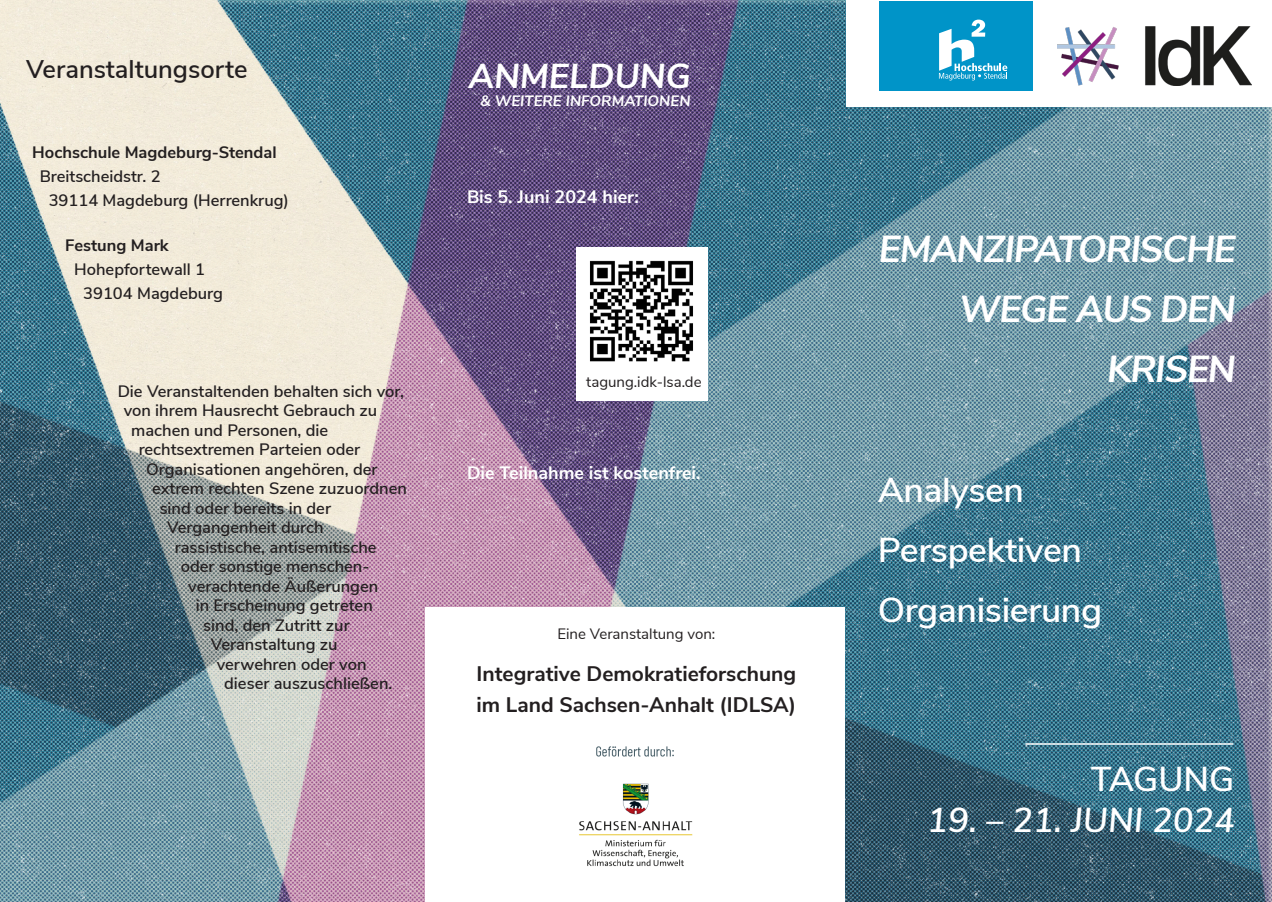
<style>
.page{position:relative;width:1272px;height:902px;background:#fff}
.page>*{position:absolute;margin:0;border:0;box-sizing:border-box;transform-origin:0 0}
.t1{font:700 37.5px "Nunito Sans";color:#fff}
.t2{font:600 34.5px "Nunito Sans";letter-spacing:-.01em;color:#fff}
.t3{font:700 34.5px "Nunito Sans";color:#fff}
.t4{font:600 25.5px "Nunito Sans";color:#231f20}
.t5{font:700 21px "Nunito Sans";color:#231f20}
.t6{font:700 18px "Nunito Sans";color:#fff}
.t7{font:600 16.5px/19.5px "Nunito Sans";color:#231f20}
.t8{font:700 16.5px "Nunito Sans";color:#231f20}
.t9{font:15px "Nunito Sans";color:#231f20}
.t10{font:700 15px "Nunito Sans";color:#fff}
</style>
<div class="page">
<img style="left:0;top:0;width:1271px;height:901px">
<hr style="left:1025px;top:743px;width:208px;height:1px;background:#fff">
<div style="left:425px;top:607px;width:420px;height:294px;background:#fff"></div>
<img style="left:579px;top:746px;width:114px;height:121px">
<div style="left:577px;top:247px;width:131px;height:154px;background:#fff"></div>
<img style="left:590px;top:260px;width:103px;height:102px">
<div style="left:846px;top:0;width:425px;height:106px;background:#fff"></div>
<div style="left:879px;top:1px;width:153px;height:90px;background:#0094c8"></div>
<svg style="left:938px;top:20px;width:69px;height:60px"></svg>
<img style="left:1057px;top:27px;width:194px;height:58px">
<p class="t4" style="left:26px;top:51px;width:223px">Veranstaltungsorte</p>
<p class="t8" style="left:32px;top:140px;width:246px">Hochschule Magdeburg-Stendal</p>
<p class="t7" style="left:40px;top:165px;width:123px">Breitscheidstr. 2</p>
<p class="t7" style="left:49px;top:189px;width:242px">39114 Magdeburg (Herrenkrug)</p>
<p class="t8" style="left:65px;top:233px;width:105px">Festung Mark</p>
<p class="t7" style="left:74px;top:258px;width:132px">Hohepfortewall 1</p>
<p class="t7" style="left:83px;top:282px;width:141px">39104 Magdeburg</p>
<p class="t7" style="left:118px;top:380px;width:288px">Die Veranstaltenden behalten sich vor,</p>
<p class="t7" style="left:131px;top:400px;width:248px;text-indent:-8px">von ihrem Hausrecht Gebrauch zu machen und Personen, die</p>
<p class="t7" style="left:139px;top:439px;width:223px">rechtsextremen Parteien oder</p>
<p class="t7" style="left:146px;top:458px;width:233px">Organisationen angehören, der</p>
<p class="t7" style="left:160px;top:478px;width:249px;text-indent:-8px">extrem rechten Szene zuzuordnen sind oder bereits in der</p>
<p class="t7" style="left:167px;top:517px;width:158px">Vergangenheit durch</p>
<p class="t7" style="left:175px;top:536px;width:203px;text-align:center">rassistische, antisemitische oder sonstige menschen-</p>
<p class="t7" style="left:188px;top:575px;width:192px">verachtende Äußerungen</p>
<p class="t7" style="left:196px;top:595px;width:179px">in Erscheinung getreten</p>
<p class="t7" style="left:203px;top:614px;width:148px">sind, den Zutritt zur</p>
<p class="t7" style="left:211px;top:634px;width:128px">Veranstaltung zu</p>
<p class="t7" style="left:217px;top:653px;width:151px">verwehren oder von</p>
<p class="t7" style="left:224px;top:673px;width:170px">dieser auszuschließen.</p>
<p class="t3" style="left:468px;top:50px;width:228px">ANMELDUNG</p>
<p class="t10" style="left:480px;top:89px;width:213px">&amp; WEITERE INFORMATIONEN</p>
<p class="t6" style="left:467px;top:183px;width:173px">Bis 5. Juni 2024 hier:</p>
<p class="t9" style="left:586px;top:370px;width:117px">tagung.idk-lsa.de</p>
<p class="t6" style="left:467px;top:459px;width:235px">Die Teilnahme ist kostenfrei.</p>
<p class="t9" style="left:557px;top:622px;width:159px">Eine Veranstaltung von:</p>
<p class="t5" style="left:476px;top:658px;width:321px">Integrative Demokratieforschung</p>
<p class="t5" style="left:476px;top:689px;width:321px">im Land Sachsen-Anhalt (IDLSA)</p>
<p class="t1" style="left:878px;top:221px;width:364px">EMANZIPATORISCHE</p>
<p class="t1" style="left:958px;top:281px;width:283px">WEGE AUS DEN</p>
<p class="t1" style="left:1105px;top:341px;width:136px">KRISEN</p>
<p class="t2" style="left:877px;top:464px;width:148px">Analysen</p>
<p class="t2" style="left:877px;top:524px;width:206px">Perspektiven</p>
<p class="t2" style="left:877px;top:584px;width:226px">Organisierung</p>
<p class="t2" style="left:1090px;top:753px;width:145px">TAGUNG</p>
<p class="t2" style="left:926px;top:794px;width:313px">19. – 21. JUNI 2024</p>
</div>
